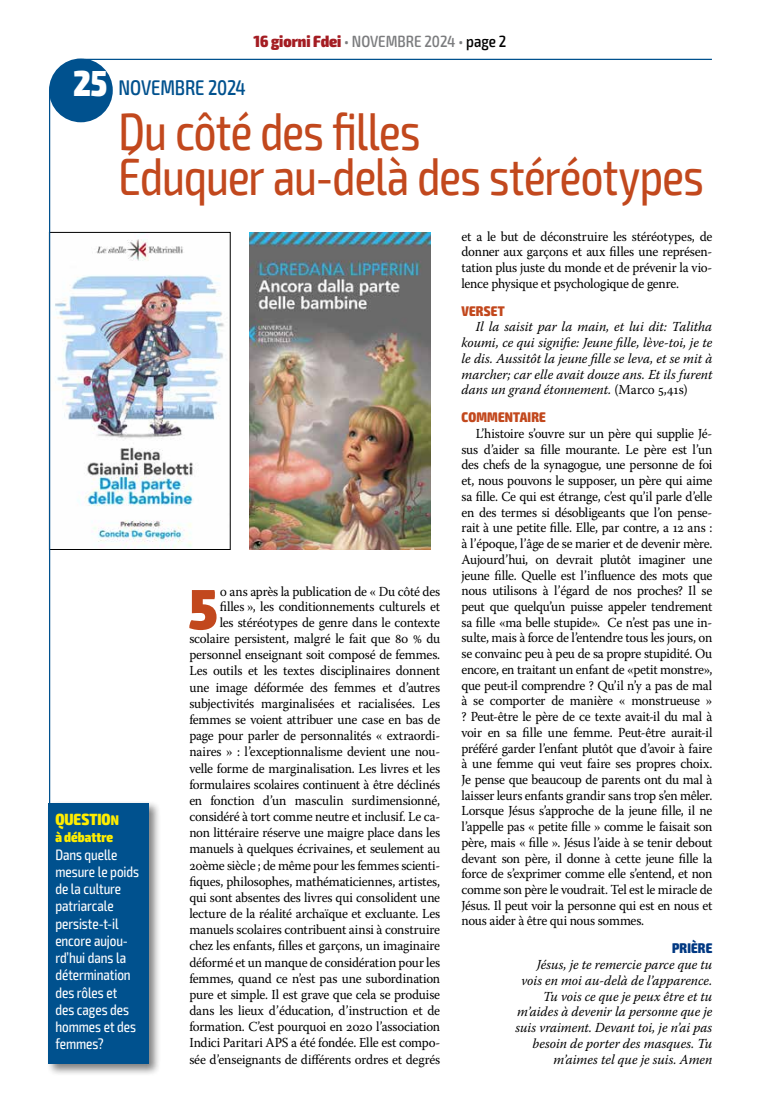
<style>
.page{position:relative;width:762px;height:1099px;background:#fff}
.page>*{position:absolute;margin:0;border:0;box-sizing:border-box;transform-origin:0 0}
.t1{font:900 57.12px "Glober";color:#c2481d;scale:.95 1}
.t2{font:condensed 52.5px/45px "Exo 2";letter-spacing:-.015em;color:#c2481d;scale:.94 1}
.t3{font:500 condensed 21.25px "Exo 2";letter-spacing:-.01em;color:#00518e;scale:.96 1}
.t4{font:500 condensed 16.25px "Exo 2";color:#7b7c7e}
.t5{font:900 condensed 16.25px "Exo 2";color:#ffed00;scale:.96 1}
.t6{font:condensed 15px/17.2px "Exo 2";letter-spacing:-.005em;color:#fff;scale:.96 1}
.t7{font:900 condensed 14px "Exo 2";letter-spacing:.01em;color:#c2481d;scale:.96 1}
.t8{font:900 condensed 14px "Exo 2";letter-spacing:.005em;color:#ffed00;scale:.96 1}
.t9{font:900 condensed 14px "Exo 2";letter-spacing:.01em;color:#003882;scale:.96 1}
.t10{font:13.75px/15.8px "Warnock Pro";letter-spacing:-.015em;color:#000;text-align:justify;scale:.95 1}
.t11{font:italic 13.75px/15.8px "Warnock Pro";color:#000;text-align:justify;scale:.96 1}
.s1{font-weight:900;font-size:36.25px;color:#fff}
.s2{font-weight:900;color:#a41d23}
.s3{color:#000}
.s4{font-size:14px}
.s5{font-style:normal}
</style>
<div class="page">
<div style="left:46px;top:800px;width:115px;height:275px;background:#000;opacity:.5"></div>
<div style="left:48px;top:803px;width:100px;height:260px;background:#00518e"></div>
<img style="left:54px;top:239px;width:170px;height:308px">
<img style="left:249px;top:232px;width:181px;height:317px">
<hr style="left:85px;top:59px;width:627px;height:1px;background:#00518e">
<div style="left:49px;top:58px;width:64px;height:64px;background:#00518e;border-radius:50%"></div>
<hr style="left:49px;top:90px;width:1px;height:954px;background:#00518e">
<h3 class="t3" style="left:74px;top:75px;width:181px"><span class="s1">25</span> NOVEMBRE 2024</h3>
<p class="t4" style="left:254px;top:32px;width:254px"><span class="s2">16 giorni Fdei</span> • NOVEMBRE 2024 • <span class="s3">page 2</span></p>
<h2 class="t2" style="left:118px;top:110px;width:624px">Du côté des filles<br>Éduquer au-delà des stéréotypes</h2>
<p class="t5" style="left:55px;top:809px;width:68px">QUESTIO<span class="s4">N</span></p>
<p class="t8" style="left:55px;top:828px;width:62px">à débattre</p>
<p class="t6" style="left:55px;top:845px;width:89px">Dans quelle mesure le poids de la culture patriarcale persiste-t-il encore aujou&shy;rd’hui dans la détermination des rôles et des cages des hommes et des femmes?</p>
<p class="t10" style="left:189px;top:583px;width:266px;line-height:16.1px;text-align:right">0 ans après la publication de « Du côté des<br>filles », les conditionnements culturels et<br>les stéréotypes de genre dans le contexte scolaire persistent, malgré le fait que 80 % du personnel enseignant soit composé de femmes.<br>Les outils et les textes disciplinaires donnent une image déformée des femmes et d’autres subjectivités marginalisées et racialisées. Les femmes se voient attribuer une case en bas de page pour parler de personnalités « extraordi&shy;naires » : l’exceptionnalisme devient une nou&shy;velle forme de marginalisation. Les livres et les formulaires scolaires continuent à être déclinés en fonction d’un masculin surdimensionné, considéré à tort comme neutre et inclusif. Le ca&shy;non littéraire réserve une maigre place dans les manuels à quelques écrivaines, et seulement au 20ème siècle ; de même pour les femmes scienti&shy;fiques, philosophes, mathématiciennes, artistes, qui sont absentes des livres qui consolident une lecture de la réalité archaïque et excluante. Les manuels scolaires contribuent ainsi à construire chez les enfants, filles et garçons, un imaginaire déformé et un manque de considération pour les femmes, quand ce n’est pas une subordination pure et simple. Il est grave que cela se produise dans les lieux d’éducation, d’instruction et de formation. C’est pourquoi en 2020 l’association Indici Paritari APS a été fondée. Elle est compo&shy;sée d’enseignants de différents ordres et degrés</p>
<h1 class="t1" style="left:189px;top:565px;width:32px">5</h1>
<p class="t10" style="left:461px;top:228px;width:266px">et a le but de déconstruire les stéréotypes, de donner aux garçons et aux filles une représen&shy;tation plus juste du monde et de prévenir la vio&shy;lence physique et psychologique de genre.</p>
<p class="t7" style="left:461px;top:302px;width:46px">VERSET</p>
<p class="t11" style="left:461px;top:319px;width:263px;text-indent:14px">Il la saisit par la main, et lui dit: Talitha koumi, ce qui signifie: Jeune fille, lève-toi, je te le dis. Aussitôt la jeune fille se leva, et se mit à marcher; car elle avait douze ans. Et ils furent dans un grand étonnement. <span class="s5">(Marco 5,41s)</span></p>
<p class="t7" style="left:461px;top:409px;width:89px">COMMENTAIRE</p>
<p class="t10" style="left:461px;top:425px;width:266px;text-indent:14px">L’histoire s’ouvre sur un père qui supplie Jé&shy;sus d’aider sa fille mourante. Le père est l’un des chefs de la synagogue, une personne de foi et, nous pouvons le supposer, un père qui aime sa fille. Ce qui est étrange, c’est qu’il parle d’elle en des termes si désobligeants que l’on pense&shy;rait à une petite fille. Elle, par contre, a 12 ans : à l’époque, l’âge de se marier et de devenir mère.<br>Aujourd’hui, on devrait plutôt imaginer une jeune fille. Quelle est l’influence des mots que nous utilisons à l’égard de nos proches? Il se peut que quelqu’un puisse appeler tendrement sa fille «ma belle stupide». Ce n’est pas une in&shy;sulte, mais à force de l’entendre tous les jours, on se convainc peu à peu de sa propre stupidité. Ou encore, en traitant un enfant de «petit monstre», que peut-il comprendre ? Qu’il n’y a pas de mal à se comporter de manière « monstrueuse » ? Peut-être le père de ce texte avait-il du mal à voir en sa fille une femme. Peut-être aurait-il préféré garder l’enfant plutôt que d’avoir à faire à une femme qui veut faire ses propres choix.<br>Je pense que beaucoup de parents ont du mal à laisser leurs enfants grandir sans trop s’en mêler.<br>Lorsque Jésus s’approche de la jeune fille, il ne l’appelle pas « petite fille » comme le faisait son père, mais « fille ». Jésus l’aide à se tenir debout devant son père, il donne à cette jeune fille la force de s’exprimer comme elle s’entend, et non comme son père le voudrait. Tel est le miracle de Jésus. Il peut voir la personne qui est en nous et nous aider à être qui nous sommes.</p>
<p class="t9" style="left:672px;top:940px;width:43px">PRIÈRE</p>
<p class="t11" style="left:515px;top:956px;width:207px;text-align:right">Jésus, je te remercie parce que tu vois en moi au-delà de l’apparence.<br>Tu vois ce que je peux être et tu m’aides à devenir la personne que je suis vraiment. Devant toi, je n’ai pas besoin de porter des masques. Tu m’aimes tel que je suis. Amen</p>
</div>
